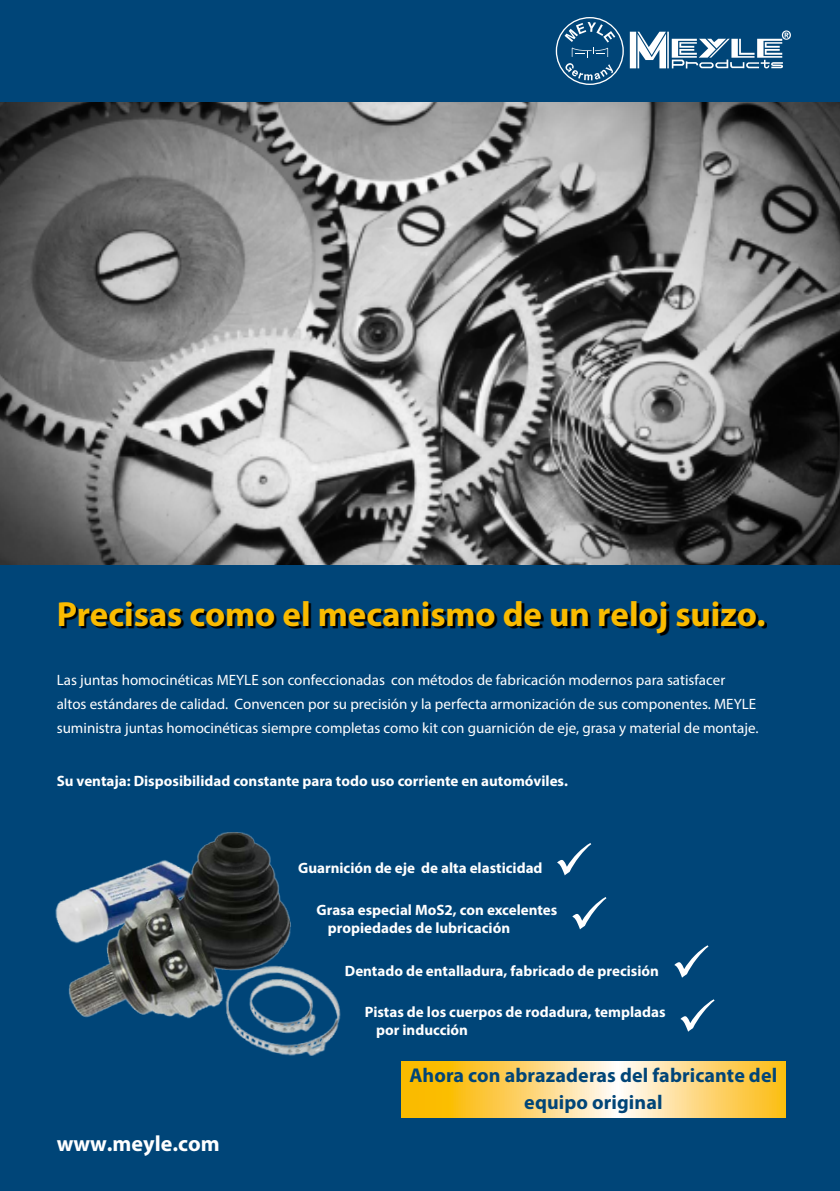
<style>
.page{position:relative;width:840px;height:1191px;background:#fff}
.page>*{position:absolute;margin:0;border:0;box-sizing:border-box;transform-origin:0 0}
.t1{font:700 35px "Myriad Pro";letter-spacing:-.005em;color:#fabb00}
.t2{font:700 22px "Myriad Pro";color:#fff}
.t3{font:700 20px/27px "Myriad Pro";letter-spacing:.005em;color:#004578;text-align:center}
.t4{font:15px/24px "Myriad Pro";color:#fff}
.t5{font:700 15px/18px "Myriad Pro";color:#fff}
</style>
<div class="page">
<div style="left:0;top:0;width:839px;height:1191px;background:#004578"></div>
<svg style="left:555px;top:17px;width:68px;height:68px"></svg>
<svg style="left:629px;top:30px;width:161px;height:39px"></svg>
<img style="left:0;top:102px;width:839px;height:462px">
<svg style="left:61px;top:603px;width:705px;height:32px"></svg>
<img style="left:55px;top:832px;width:286px;height:224px">
<svg style="left:401px;top:1061px;width:383px;height:56px;background:#fdd56f"></svg>
<h1 class="t1" style="left:57px;top:591px;width:710px">Precisas como el mecanismo de un reloj suizo.</h1>
<p class="t4" style="left:57px;top:667px;width:702px">Las juntas homocinéticas MEYLE son confeccionadas con métodos de fabricación modernos para satisfacer altos estándares de calidad. Convencen por su precisión y la perfecta armonización de sus componentes. MEYLE suministra juntas homocinéticas siempre completas como kit con guarnición de eje, grasa y material de montaje.</p>
<p class="t5" style="left:57px;top:771px;width:512px">Su ventaja: Disposibilidad constante para todo uso corriente en automóviles.</p>
<p class="t5" style="left:298px;top:859px;width:246px">Guarnición de eje de alta elasticidad</p>
<p class="t5" style="left:328px;top:900px;width:231px;text-indent:-11px">Grasa especial MoS2, con excelentes propiedades de lubricación</p>
<p class="t5" style="left:345px;top:961px;width:315px">Dentado de entalladura, fabricado de precisión</p>
<p class="t5" style="left:376px;top:1002px;width:291px;text-indent:-11px">Pistas de los cuerpos de rodadura, templadas por inducción</p>
<h2 class="t2" style="left:57px;top:1129px;width:164px">www.meyle.com</h2>
<h3 class="t3" style="left:409px;top:1060px;width:369px">Ahora con abrazaderas del fabricante del equipo original</h3>
</div>
